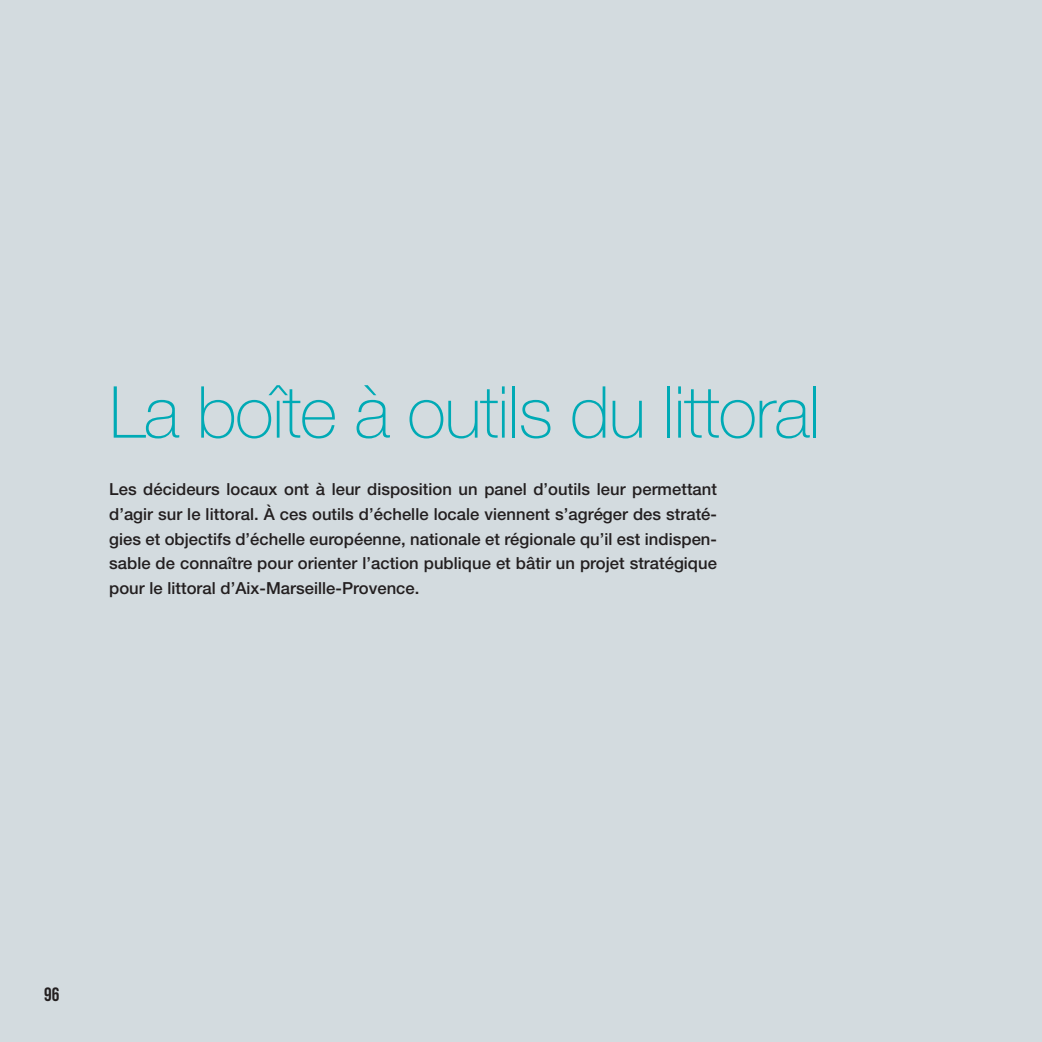
<style>
.page{position:relative;width:1042px;height:1042px;background:#d3dbdf}
.page>*{position:absolute;margin:0;border:0;box-sizing:border-box;transform-origin:0 0}
.t1{font:100 71.75px "Helvetica Neue";letter-spacing:-.02em;color:#00aab5}
.t2{font:700 19.25px "Bebas Neue";color:#231f20}
.t3{font:500 16.62px/24.5px "Helvetica Neue";letter-spacing:.005em;color:#231f20;text-align:justify}
</style>
<div class="page">
<h1 class="t1" style="left:109px;top:386px;width:713px">La boîte à outils du littoral</h1>
<p class="t3" style="left:109px;top:479px;width:609px">Les décideurs locaux ont à leur disposition un panel d’outils leur permettant d’agir sur le littoral. À ces outils d’échelle locale viennent s’agréger des straté&shy;gies et objectifs d’échelle européenne, nationale et régionale qu’il est indispen&shy;sable de connaître pour orienter l’action publique et bâtir un projet stratégique pour le littoral d’Aix-Marseille-Provence.</p>
<p class="t2" style="left:44px;top:983px;width:17px">96</p>
</div>
